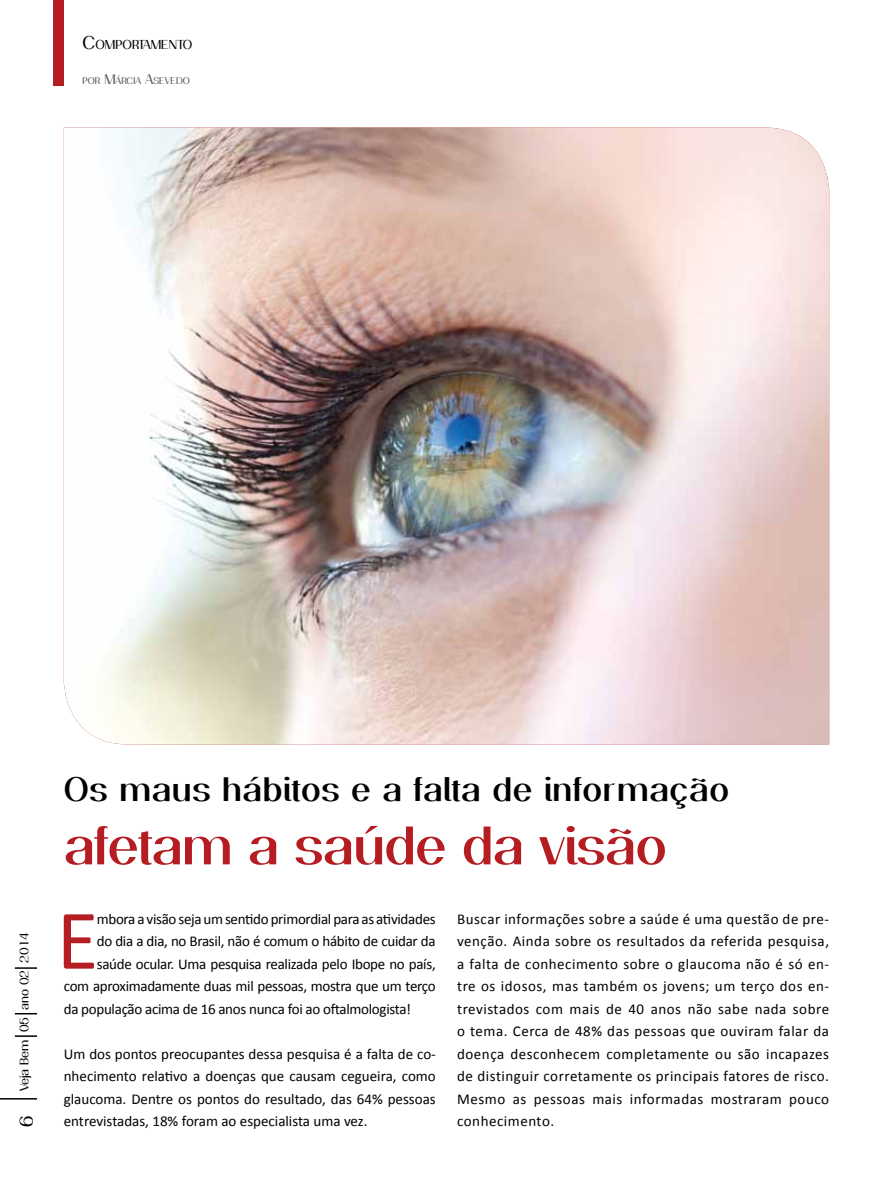
<style>
.page{position:relative;width:893px;height:1191px;background:#fff}
.page>*{position:absolute;margin:0;border:0;box-sizing:border-box;transform-origin:0 0}
.t1{font:85.95px "Calibri";color:#b61d22}
.t2{font:600 52.5px "Passion Sans P Dai";letter-spacing:-.01em;color:#b61d22}
.t3{font:600 33px "Passion Sans P Dai";letter-spacing:.02em;color:#000}
.t4{font:18px "Passion Sans P Dag";color:#000}
.t5{font:15px/22.5px "Calibri";letter-spacing:-.02em;color:#000;text-align:justify}
.t6{font:12.6px "Passion Sans P Dag";color:#000}
.t7{font:12px "Passion Sans P Dag";color:#000}
.t8{font:9.45px "Passion Sans P Dag";color:#58595b}
.s1{font-size:18px}
.s2{font-size:13.5px}
</style>
<div class="page">
<hr style="left:0;top:1098px;width:37px;height:1px;background:#000">
<hr style="left:15px;top:1035px;width:22px;height:2px;background:#000">
<svg style="left:15px;top:1013px;width:22px;height:1px"></svg>
<svg style="left:15px;top:967px;width:22px;height:1px"></svg>
<img style="left:64px;top:128px;width:765px;height:616px">
<div style="left:53px;top:0;width:11px;height:85px;background:#b61d22"></div>
<p class="t6" style="left:82px;top:37px;width:111px"><span class="s1">C</span>OMPORTAMENTO</p>
<p class="t8" style="left:82px;top:75px;width:109px">POR <span class="s2">M</span>ÁRCIA <span class="s2">A</span>SEVEDO</p>
<p class="t7" style="left:17px;top:1091px;width:161px;rotate:-90deg">Veja Bem 05 ano 02 2014</p>
<p class="t4" style="left:16px;top:1127px;width:13px;rotate:-90deg">6</p>
<h3 class="t3" style="left:64px;top:769px;width:667px">Os maus hábitos e a falta de informação</h3>
<h2 class="t2" style="left:64px;top:813px;width:605px">afetam a saúde da visão</h2>
<h1 class="t1" style="left:57px;top:885px;width:43px">E</h1>
<p class="t5" style="left:97px;top:907px;width:340px">mbora a visão seja um sentido primordial para as atividades</p>
<p class="t5" style="left:97px;top:930px;width:340px">do dia a dia, no Brasil, não é comum o hábito de cuidar da</p>
<p class="t5" style="left:97px;top:952px;width:340px">saúde ocular. Uma pesquisa realizada pelo Ibope no país,</p>
<p class="t5" style="left:64px;top:975px;width:373px">com aproximadamente duas mil pessoas, mostra que um terço</p>
<p class="t5" style="left:64px;top:997px;width:349px">da população acima de 16 anos nunca foi ao oftalmologista!</p>
<p class="t5" style="left:64px;top:1042px;width:374px">Um dos pontos preocupantes dessa pesquisa é a falta de co&shy;nhecimento relativo a doenças que causam cegueira, como glaucoma. Dentre os pontos do resultado, das 64% pessoas entrevistadas, 18% foram ao especialista uma vez.</p>
<p class="t5" style="left:457px;top:907px;width:374px">Buscar informações sobre a saúde é uma questão de pre&shy;venção. Ainda sobre os resultados da referida pesquisa, a falta de conhecimento sobre o glaucoma não é só en&shy;tre os idosos, mas também os jovens; um terço dos en&shy;trevistados com mais de 40 anos não sabe nada sobre o tema. Cerca de 48% das pessoas que ouviram falar da doença desconhecem completamente ou são incapazes de distinguir corretamente os principais fatores de risco.<br>Mesmo as pessoas mais informadas mostraram pouco conhecimento.</p>
</div>
